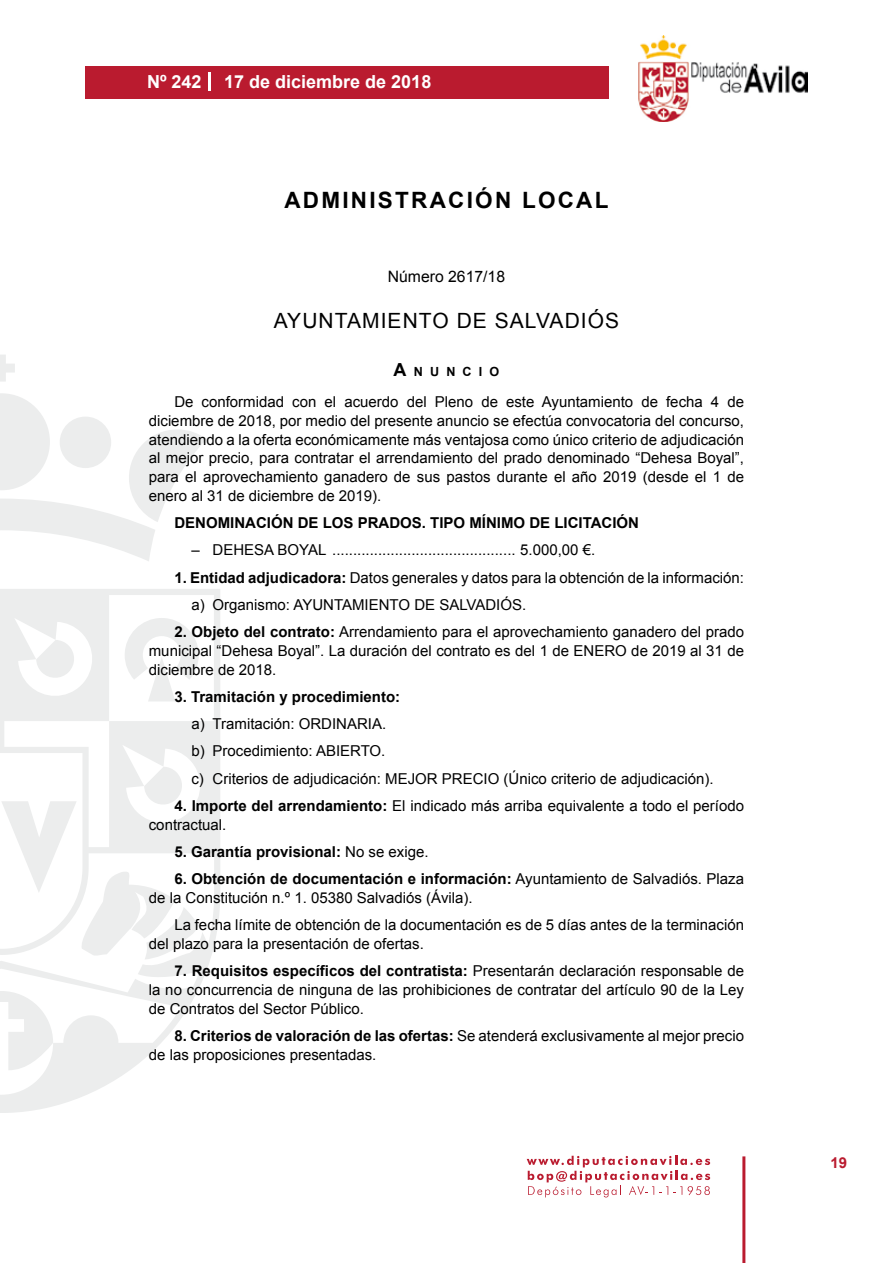
<style>
.page{position:relative;width:893px;height:1263px;background:#fff}
.page>*{position:absolute;margin:0;border:0;box-sizing:border-box;transform-origin:0 0}
.t1{font:700 22.5px "Arial";letter-spacing:.1em;color:#000}
.t2{font:21px "Arial";letter-spacing:.05em;color:#000}
.t3{font:700 18px "Arial";color:#fff}
.t4{font:15.75px "Arial";color:#000}
.t5{font:15px/18.8px "Arial";color:#000}
.t6{font:700 15px "Arial";color:#000}
.t7{font:700 15px "Arial";color:#ba1b2f}
.t8{font:700 12.6px "Arial";letter-spacing:.57em;color:#000}
.s1{font-size:18px}
.s2{font-weight:700}
.s3{font-weight:400}
</style>
<div class="page">
<svg style="left:527px;top:1156px;width:183px;height:41px"></svg>
<div style="left:85px;top:66px;width:523px;height:33px;background:#ba1b2f"></div>
<img style="left:638px;top:36px;width:170px;height:86px">
<hr style="left:742px;top:1156px;width:3px;height:107px;background:#ba1b2f">
<svg style="left:208px;top:72px;width:2px;height:18px"></svg>
<svg style="left:0;top:355px;width:15px;height:27px"></svg>
<svg style="left:0;top:393px;width:206px;height:168px"></svg>
<svg style="left:0;top:589px;width:220px;height:524px"></svg>
<svg style="left:36px;top:640px;width:40px;height:40px"></svg>
<svg style="left:125px;top:618px;width:74px;height:83px"></svg>
<svg style="left:0;top:991px;width:53px;height:79px"></svg>
<svg style="left:1px;top:767px;width:198px;height:192px"></svg>
<p class="t3" style="left:147px;top:69px;width:56px">Nº 242</p>
<p class="t3" style="left:224px;top:69px;width:209px">17 de diciembre de 2018</p>
<h1 class="t1" style="left:284px;top:185px;width:325px">ADMINISTRACIÓN LOCAL</h1>
<p class="t4" style="left:388px;top:266px;width:119px">Número 2617/18</p>
<h2 class="t2" style="left:274px;top:307px;width:347px">AYUNTAMIENTO DE SALVADIÓS</h2>
<p class="t8" style="left:394px;top:363px;width:107px"><span class="s1">A</span>NUNCIO</p>
<p class="t5" style="left:149px;top:392px;width:597px;text-align:justify;text-indent:26px">De conformidad con el acuerdo del Pleno de este Ayuntamiento de fecha 4 de diciembre de 2018, por medio del presente anuncio se efectúa convocatoria del concurso, atendiendo a la oferta económicamente más ventajosa como único criterio de adjudicación al mejor precio, para contratar el arrendamiento del prado denominado “Dehesa Boyal”, para el aprovechamiento ganadero de sus pastos durante el año 2019 (desde el 1 de enero al 31 de diciembre de 2019).</p>
<p class="t6" style="left:174px;top:513px;width:466px">DENOMINACIÓN DE LOS PRADOS. TIPO MÍNIMO DE LICITACIÓN</p>
<p class="t5" style="left:191px;top:541px;width:405px">– DEHESA BOYAL ............................................ 5.000,00 €.</p>
<p class="t5" style="left:191px;top:564px;width:554px;line-height:27.3px;text-indent:-17px"><span class="s2">1. Entidad adjudicadora:</span> Datos generales y datos para la obtención de la información: a) Organismo: AYUNTAMIENTO DE SALVADIÓS.</p>
<p class="t5" style="left:149px;top:623px;width:597px;text-align:justify;text-indent:26px"><span class="s2">2. Objeto del contrato:</span> Arrendamiento para el aprovechamiento ganadero del prado municipal “Dehesa Boyal”. La duración del contrato es del 1 de ENERO de 2019 al 31 de diciembre de 2018.</p>
<p class="t6" style="left:174px;top:686px;width:227px">3. Tramitación y procedimiento:</p>
<p class="t5" style="left:191px;top:710px;width:524px;line-height:27.3px">a) Tramitación: ORDINARIA.<br>b) Procedimiento: ABIERTO.<br>c) Criterios de adjudicación: MEJOR PRECIO (Único criterio de adjudicación).</p>
<p class="t5" style="left:149px;top:796px;width:597px;text-indent:26px"><span class="s2">4. Importe del arrendamiento:</span> El indicado más arriba equivalente a todo el período contractual.</p>
<p class="t6" style="left:174px;top:842px;width:256px">5. Garantía provisional: <span class="s3">No se exige.</span></p>
<p class="t5" style="left:149px;top:870px;width:597px;text-indent:26px"><span class="s2">6. Obtención de documentación e información:</span> Ayuntamiento de Salvadiós. Plaza de la Constitución n.º 1. 05380 Salvadiós (Ávila).</p>
<p class="t5" style="left:149px;top:916px;width:597px;text-indent:26px">La fecha límite de obtención de la documentación es de 5 días antes de la terminación del plazo para la presentación de ofertas.</p>
<p class="t5" style="left:149px;top:962px;width:597px;text-align:justify;text-indent:26px"><span class="s2">7. Requisitos específicos del contratista:</span> Presentarán declaración responsable de la no concurrencia de ninguna de las prohibiciones de contratar del artículo 90 de la Ley de Contratos del Sector Público.</p>
<p class="t5" style="left:149px;top:1026px;width:597px;text-indent:26px"><span class="s2">8. Criterios de valoración de las ofertas:</span> Se atenderá exclusivamente al mejor precio de las proposiciones presentadas.</p>
<p class="t7" style="left:831px;top:1153px;width:18px">19</p>
</div>
